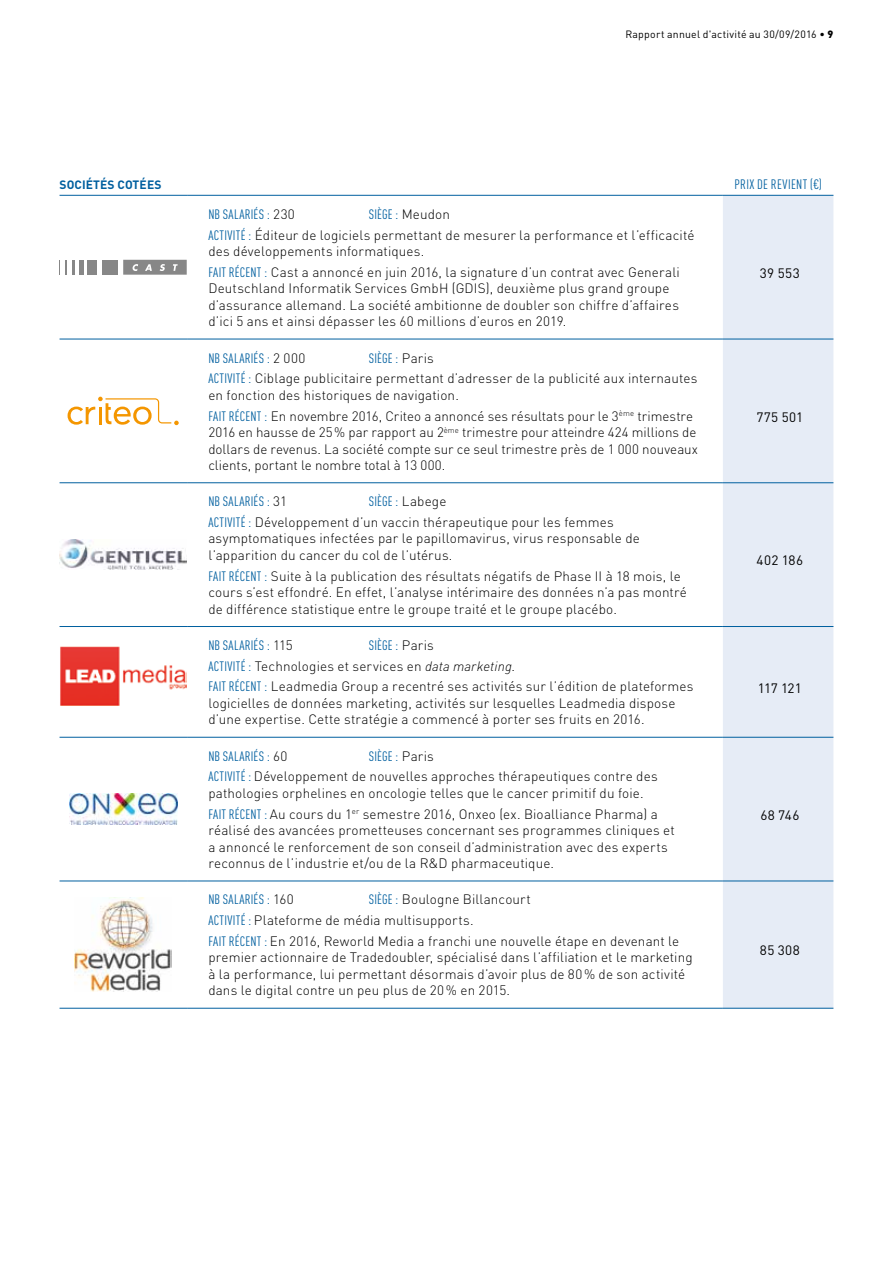
<style>
.page{position:relative;width:893px;height:1263px;background:#fff}
.page>*{position:absolute;margin:0;border:0;box-sizing:border-box;transform-origin:0 0}
.t1{font:300 13.5px/16.5px "DIN Pro";letter-spacing:.01em;color:#000}
.t2{font:condensed 13.5px "DIN Pro";letter-spacing:.02em;color:#005f9f}
.t3{font:13.5px "DIN Pro";letter-spacing:.025em;color:#000}
.t4{font:700 12px "DIN Pro";letter-spacing:.01em;color:#005f9f}
.t5{font:10.5px "DIN Pro";letter-spacing:.02em;color:#000}
.s1{font-weight:900}
.s2{font-weight:300;font-stretch:normal;color:#000}
.s3{font-weight:400;font-stretch:condensed;color:#005f9f}
.s4{font-style:italic}
</style>
<div class="page">
<div style="left:723px;top:196px;width:110px;height:812px;background:#e6ecf6"></div>
<hr style="left:60px;top:195px;width:127px;height:1px;background:#005f9f">
<hr style="left:60px;top:339px;width:127px;height:1px;background:#005f9f">
<hr style="left:60px;top:482px;width:127px;height:1px;background:#005f9f">
<hr style="left:60px;top:626px;width:127px;height:1px;background:#005f9f">
<hr style="left:60px;top:737px;width:127px;height:1px;background:#005f9f">
<hr style="left:60px;top:880px;width:127px;height:1px;background:#005f9f">
<hr style="left:60px;top:1008px;width:127px;height:1px;background:#005f9f">
<hr style="left:187px;top:195px;width:536px;height:1px;background:#005f9f">
<hr style="left:187px;top:339px;width:536px;height:1px;background:#005f9f">
<hr style="left:187px;top:482px;width:536px;height:1px;background:#005f9f">
<hr style="left:187px;top:626px;width:536px;height:1px;background:#005f9f">
<hr style="left:187px;top:737px;width:536px;height:1px;background:#005f9f">
<hr style="left:187px;top:880px;width:536px;height:1px;background:#005f9f">
<hr style="left:187px;top:1008px;width:536px;height:1px;background:#005f9f">
<hr style="left:723px;top:195px;width:110px;height:1px;background:#005f9f">
<hr style="left:723px;top:339px;width:110px;height:1px;background:#005f9f">
<hr style="left:723px;top:482px;width:110px;height:1px;background:#005f9f">
<hr style="left:723px;top:626px;width:110px;height:1px;background:#005f9f">
<hr style="left:723px;top:737px;width:110px;height:1px;background:#005f9f">
<hr style="left:723px;top:880px;width:110px;height:1px;background:#005f9f">
<hr style="left:723px;top:1008px;width:110px;height:1px;background:#005f9f">
<div style="left:79px;top:260px;width:5px;height:15px;background:#878787"></div>
<div style="left:87px;top:260px;width:10px;height:15px;background:#878787"></div>
<div style="left:102px;top:260px;width:16px;height:15px;background:#878787"></div>
<svg style="left:65px;top:260px;width:9px;height:15px"></svg>
<svg style="left:123px;top:260px;width:64px;height:15px"></svg>
<svg style="left:68px;top:397px;width:111px;height:28px"></svg>
<img style="left:60px;top:540px;width:127px;height:30px">
<img style="left:60px;top:646px;width:127px;height:60px">
<img style="left:69px;top:794px;width:108px;height:30px">
<img style="left:75px;top:898px;width:96px;height:93px">
<p class="t5" style="left:625px;top:26px;width:210px">Rapport annuel d'activité au 30/09/2016 • <span class="s1">9</span></p>
<p class="t4" style="left:60px;top:175px;width:103px">SOCIÉTÉS COTÉES</p>
<p class="t2" style="left:734px;top:174px;width:89px">PRIX DE REVIENT (€)</p>
<p class="t2" style="left:208px;top:204px;width:88px">NB SALARIÉS : <span class="s2">230</span></p>
<p class="t1" style="left:208px;top:202px;width:488px;line-height:20.7px;text-indent:161px"><span class="s3">SIÈGE :</span> Meudon<br><span class="s3">ACTIVITÉ :</span> Éditeur de logiciels permettant de mesurer la performance et l’efficacité</p>
<p class="t1" style="left:208px;top:240px;width:473px;line-height:20.7px">des développements informatiques.<br><span class="s3">FAIT RÉCENT :</span> Cast a annoncé en juin 2016, la signature d’un contrat avec Generali</p>
<p class="t1" style="left:208px;top:279px;width:472px">Deutschland Informatik Services GmbH (GDIS), deuxième plus grand groupe d’assurance allemand. La société ambitionne de doubler son chiffre d’affaires d’ici 5 ans et ainsi dépasser les 60 millions d’euros en 2019.</p>
<p class="t3" style="left:760px;top:262px;width:41px">39 553</p>
<p class="t1" style="left:208px;top:346px;width:491px;line-height:20.7px;text-indent:161px"><span class="s3">SIÈGE :</span> Paris<br><span class="s3">ACTIVITÉ :</span> Ciblage publicitaire permettant d’adresser de la publicité aux internautes</p>
<p class="t1" style="left:208px;top:383px;width:486px;line-height:20.7px">en fonction des historiques de navigation.<br><span class="s3">FAIT RÉCENT :</span> En novembre 2016, Criteo a annoncé ses résultats pour le 3<sup>ème</sup> trimestre</p>
<p class="t1" style="left:208px;top:423px;width:491px;text-align:justify">2016 en hausse de 25% par rapport au 2<sup>ème</sup> trimestre pour atteindre 424 millions de dollars de revenus. La société compte sur ce seul trimestre près de 1 000 nouveaux clients, portant le nombre total à 13 000.</p>
<p class="t2" style="left:208px;top:348px;width:99px">NB SALARIÉS : <span class="s2">2 000</span></p>
<p class="t1" style="left:208px;top:490px;width:407px;line-height:20.7px;text-align:center"><span class="s3">SIÈGE :</span> Labege<br><span class="s3">ACTIVITÉ :</span> Développement d’un vaccin thérapeutique pour les femmes</p>
<p class="t1" style="left:208px;top:529px;width:433px">asymptomatiques infectées par le papillomavirus, virus responsable de l’apparition du cancer du col de l’utérus.</p>
<p class="t1" style="left:208px;top:566px;width:480px"><span class="s3">FAIT RÉCENT :</span> Suite à la publication des résultats négatifs de Phase II à 18 mois, le cours s’est effondré. En effet, l’analyse intérimaire des données n’a pas montré de différence statistique entre le groupe traité et le groupe placébo.</p>
<p class="t2" style="left:208px;top:492px;width:80px">NB SALARIÉS : <span class="s2">31</span></p>
<p class="t1" style="left:208px;top:633px;width:487px;line-height:20.7px;text-indent:161px"><span class="s3">SIÈGE :</span> Paris<br><span class="s3">ACTIVITÉ :</span> Technologies et services en <span class="s4">data marketing</span>.<br><span class="s3">FAIT RÉCENT :</span> Leadmedia Group a recentré ses activités sur l’édition de plateformes</p>
<p class="t1" style="left:208px;top:694px;width:469px">logicielles de données marketing, activités sur lesquelles Leadmedia dispose d’une expertise. Cette stratégie a commencé à porter ses fruits en 2016.</p>
<p class="t2" style="left:208px;top:635px;width:86px">NB SALARIÉS : <span class="s2">115</span></p>
<p class="t1" style="left:208px;top:744px;width:451px;line-height:20.7px;text-indent:161px"><span class="s3">SIÈGE :</span> Paris<br><span class="s3">ACTIVITÉ :</span> Développement de nouvelles approches thérapeutiques contre des</p>
<p class="t1" style="left:208px;top:781px;width:451px;line-height:20.7px">pathologies orphelines en oncologie telles que le cancer primitif du foie.<br><span class="s3">FAIT RÉCENT :</span> Au cours du 1<sup>er</sup> semestre 2016, Onxeo (ex. Bioalliance Pharma) a</p>
<p class="t1" style="left:208px;top:821px;width:468px">réalisé des avancées prometteuses concernant ses programmes cliniques et a annoncé le renforcement de son conseil d’administration avec des experts reconnus de l’industrie et/ou de la R&amp;D pharmaceutique.</p>
<p class="t2" style="left:208px;top:746px;width:81px">NB SALARIÉS : <span class="s2">60</span></p>
<p class="t1" style="left:208px;top:888px;width:472px;line-height:20.7px;text-indent:161px"><span class="s3">SIÈGE :</span> Boulogne Billancourt<br><span class="s3">ACTIVITÉ :</span> Plateforme de média multisupports.<br><span class="s3">FAIT RÉCENT :</span> En 2016, Reworld Media a franchi une nouvelle étape en devenant le</p>
<p class="t1" style="left:208px;top:948px;width:486px">premier actionnaire de Tradedoubler, spécialisé dans l’affiliation et le marketing à la performance, lui permettant désormais d’avoir plus de 80% de son activité dans le digital contre un peu plus de 20% en 2015.</p>
<p class="t2" style="left:208px;top:890px;width:87px">NB SALARIÉS : <span class="s2">160</span></p>
<p class="t3" style="left:756px;top:406px;width:48px">775 501</p>
<p class="t3" style="left:757px;top:550px;width:48px">402 186</p>
<p class="t3" style="left:758px;top:677px;width:45px">117 121</p>
<p class="t3" style="left:760px;top:804px;width:41px">68 746</p>
<p class="t3" style="left:760px;top:940px;width:41px">85 308</p>
</div>
